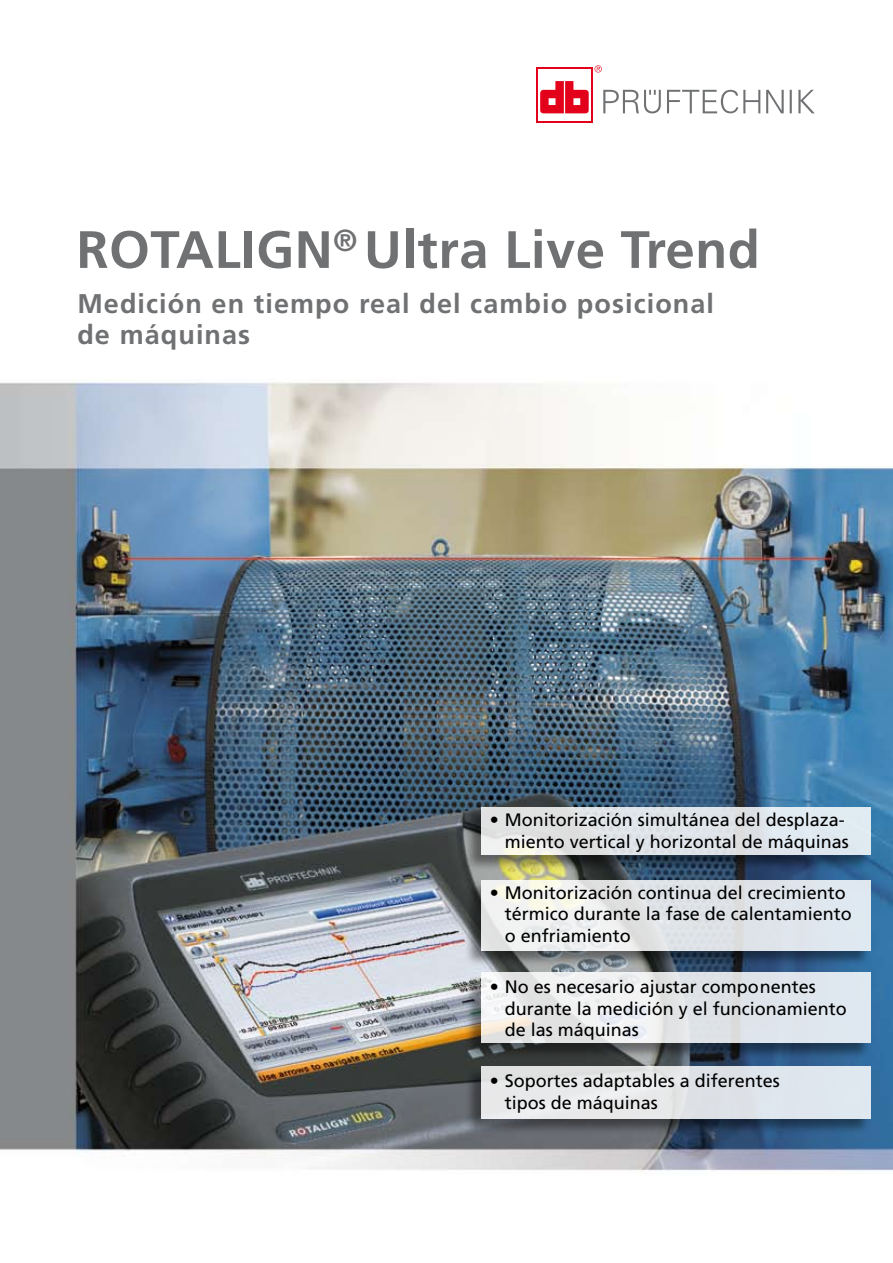
<style>
.page{position:relative;width:893px;height:1263px;background:#fff}
.page>*{position:absolute;margin:0;border:0;box-sizing:border-box;transform-origin:0 0}
.t1{font:700 52.5px "Frutiger";letter-spacing:.01em;color:#707173}
.t2{font:700 27px/32px "Frutiger";letter-spacing:.04em;color:#707173}
.t3{font:18px/21.6px "Frutiger";color:#000}
</style>
<div class="page">
<img style="left:0;top:67px;width:893px;height:1105px">
<div style="left:465px;top:808px;width:406px;height:63px;background:#000;opacity:.5"></div>
<svg style="left:481px;top:807px;width:390px;height:48px;background:#e0e5e8"></svg>
<div style="left:465px;top:880px;width:406px;height:87px;background:#000;opacity:.5"></div>
<svg style="left:481px;top:880px;width:390px;height:70px;fill:#dfe6eb"></svg>
<div style="left:465px;top:973px;width:406px;height:86px;background:#000;opacity:.5"></div>
<svg style="left:481px;top:973px;width:390px;height:70px;fill:#e0e6ec"></svg>
<div style="left:465px;top:1066px;width:406px;height:69px;background:#000;opacity:.5"></div>
<div style="left:481px;top:1066px;width:390px;height:52px;background:linear-gradient(to right,#eae8e7,#dde5ed)"></div>
<svg style="left:594px;top:65px;width:8px;height:8px"></svg>
<svg style="left:603px;top:90px;width:212px;height:24px"></svg>
<svg style="left:540px;top:81px;width:49px;height:32px"></svg>
<hr style="left:537px;top:67px;width:55px;height:1px;background:#e2001a">
<hr style="left:537px;top:67px;width:1px;height:56px;background:#e2001a">
<hr style="left:591px;top:67px;width:1px;height:56px;background:#e2001a">
<hr style="left:537px;top:121px;width:55px;height:2px;background:#e2001a">
<h1 class="t1" style="left:76px;top:219px;width:685px">ROTALIGN<sup>®</sup> Ultra Live Trend</h1>
<h2 class="t2" style="left:77px;top:287px;width:638px">Medición en tiempo real del cambio posicional de máquinas</h2>
<p class="t3" style="left:490px;top:809px;width:361px;text-align:right">• Monitorización simultánea del desplaza&shy;miento vertical y horizontal de máquinas</p>
<p class="t3" style="left:505px;top:882px;width:349px;text-indent:-15px">• Monitorización continua del crecimiento térmico durante la fase de calentamiento o enfriamiento</p>
<p class="t3" style="left:505px;top:976px;width:344px;text-indent:-15px">• No es necesario ajustar compo nentes durante la medición y el funcionamiento de las máquinas</p>
<p class="t3" style="left:505px;top:1070px;width:277px;text-indent:-15px">• Soportes adaptables a diferentes tipos de máquinas</p>
</div>
